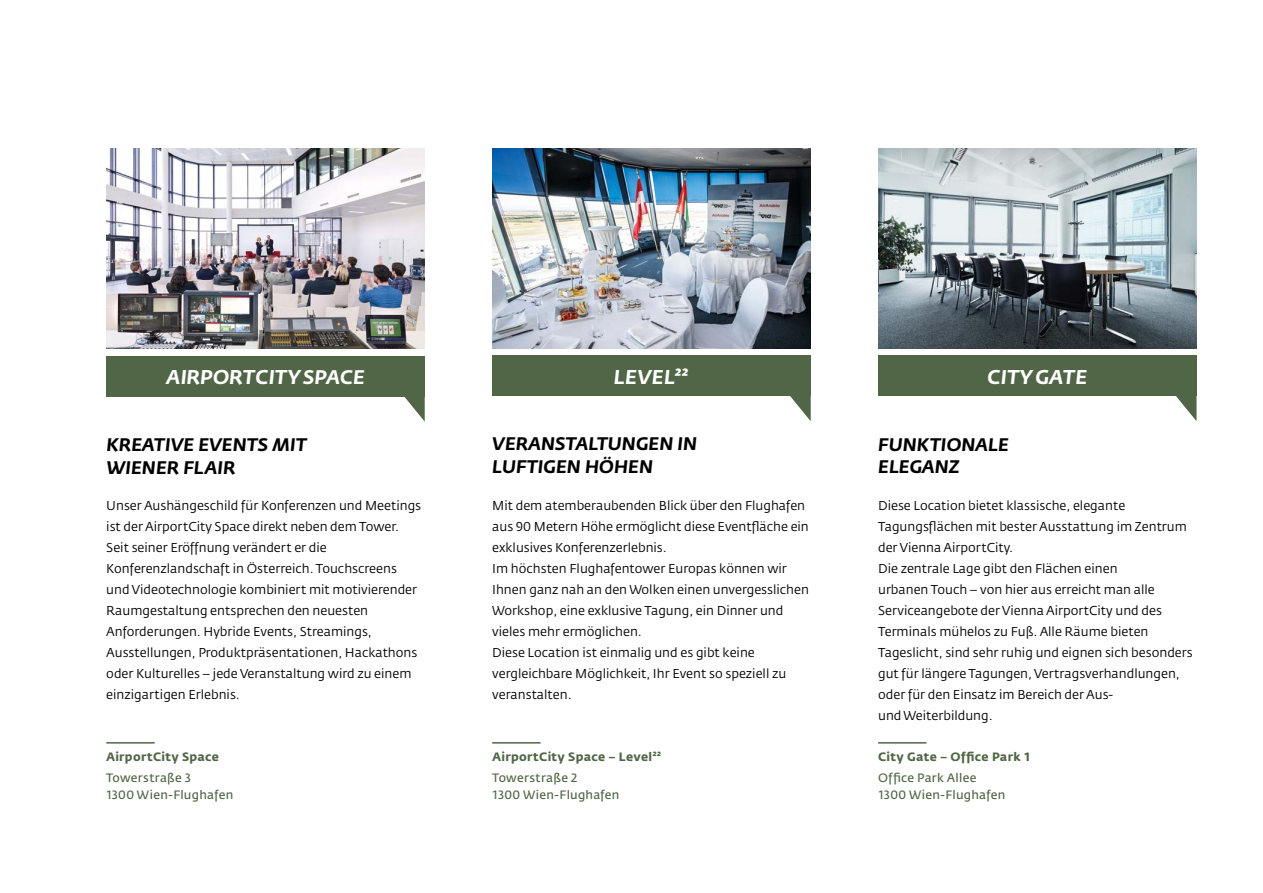
<style>
.page{position:relative;width:1263px;height:893px;background:#fff}
.page>*{position:absolute;margin:0;border:0;box-sizing:border-box;transform-origin:0 0}
.t1{font:italic 700 19.8px "Fedra Sans Pro";letter-spacing:.025em;color:#fff}
.t2{font:italic 700 18px/22.5px "Fedra Sans Pro";letter-spacing:.01em;color:#000}
.t3{font:12.75px/21px "Fedra Sans VA";color:#000}
.t4{font:12px/17.2px "Fedra Sans VA";letter-spacing:.02em;color:#506646}
.t5{font:700 12px/21.5px "Fedra Sans VA";letter-spacing:.025em;color:#506646}
.s1{font-size:19.5px}
.s2{font-family:"Fedra Sans Pro";font-style:italic}
.s3{font-weight:400}
</style>
<div class="page">
<svg style="left:404px;top:397px;width:21px;height:25px"></svg>
<div style="left:106px;top:356px;width:319px;height:41px;background:#506646"></div>
<img style="left:106px;top:149px;width:319px;height:200px">
<hr style="left:106px;top:742px;width:49px;height:2px;background:#506646">
<hr style="left:492px;top:742px;width:49px;height:2px;background:#506646">
<hr style="left:878px;top:742px;width:48px;height:2px;background:#506646">
<svg style="left:790px;top:396px;width:21px;height:25px"></svg>
<div style="left:492px;top:355px;width:319px;height:41px;background:#506646"></div>
<svg style="left:1176px;top:396px;width:20px;height:25px"></svg>
<div style="left:878px;top:355px;width:318px;height:41px;background:#506646"></div>
<img style="left:492px;top:149px;width:319px;height:200px">
<img style="left:878px;top:149px;width:318px;height:200px">
<h1 class="t1" style="left:166px;top:361px;width:200px">AIRPORTCITY <span class="s1">SPACE</span></h1>
<h1 class="t1" style="left:614px;top:361px;width:76px">LEVEL²²</h1>
<h1 class="t1" style="left:987px;top:361px;width:101px">CITY GATE</h1>
<h2 class="t2" style="left:106px;top:433px;width:202px">KREATIVE EVENTS MIT<br>WIENER FLAIR</h2>
<p class="t3" style="left:106px;top:495px;width:316px">Unser Aushängeschild für Konferenzen und Meetings ist der AirportCity Space direkt neben dem Tower.<br>Seit seiner Eröffnung verändert er die Konferenzlandschaft in Österreich. Touchscreens und Videotechnologie kombiniert mit motivierender Raumgestaltung entsprechen den neuesten Anforderungen. Hybride Events, Streamings, Ausstellungen, Produktpräsentationen, Hackathons oder Kulturelles – jede Veranstaltung wird zu einem einzigartigen Erlebnis.</p>
<p class="t5" style="left:106px;top:746px;width:114px">AirportCity Space</p>
<p class="t4" style="left:106px;top:769px;width:129px">Towerstraße 3<br>1300 Wien-Flughafen</p>
<h2 class="t2" style="left:492px;top:432px;width:206px">VERANSTALTUNGEN IN<br>LUFTIGEN HÖHEN</h2>
<p class="t3" style="left:492px;top:495px;width:318px">Mit dem atemberaubenden Blick über den Flughafen aus 90 Metern Höhe ermöglicht diese Eventfläche ein exklusives Konferenzerlebnis.<br>Im höchsten Flughafentower Europas können wir Ihnen ganz nah an den Wolken einen unvergesslichen Workshop, eine exklusive Tagung, ein Dinner und vieles mehr ermöglichen.<br>Diese Location ist einmalig und es gibt keine vergleichbare Möglichkeit, Ihr Event so speziell zu veranstalten.</p>
<p class="t5" style="left:492px;top:746px;width:170px">AirportCity Space – Level<span class="s2">²²<br></span><span class="s3">Towerstraße 2</span></p>
<p class="t4" style="left:492px;top:786px;width:129px">1300 Wien-Flughafen</p>
<h2 class="t2" style="left:878px;top:432px;width:132px">FUNKTIONALE<br>ELEGANZ</h2>
<p class="t3" style="left:878px;top:495px;width:316px">Diese Location bietet klassische, elegante Tagungsflächen mit bester Ausstattung im Zentrum der Vienna AirportCity.<br>Die zentrale Lage gibt den Flächen einen<br>urbanen Touch – von hier aus erreicht man alle Serviceangebote der Vienna AirportCity und des Terminals mühelos zu Fuß. Alle Räume bieten Tageslicht, sind sehr ruhig und eignen sich besonders gut für längere Tagungen, Vertragsverhandlungen, oder für den Einsatz im Bereich der Aus-<br>und Weiterbildung.</p>
<p class="t5" style="left:878px;top:746px;width:154px">City Gate – Office Park 1</p>
<p class="t4" style="left:878px;top:769px;width:129px">Office Park Allee<br>1300 Wien-Flughafen</p>
</div>
